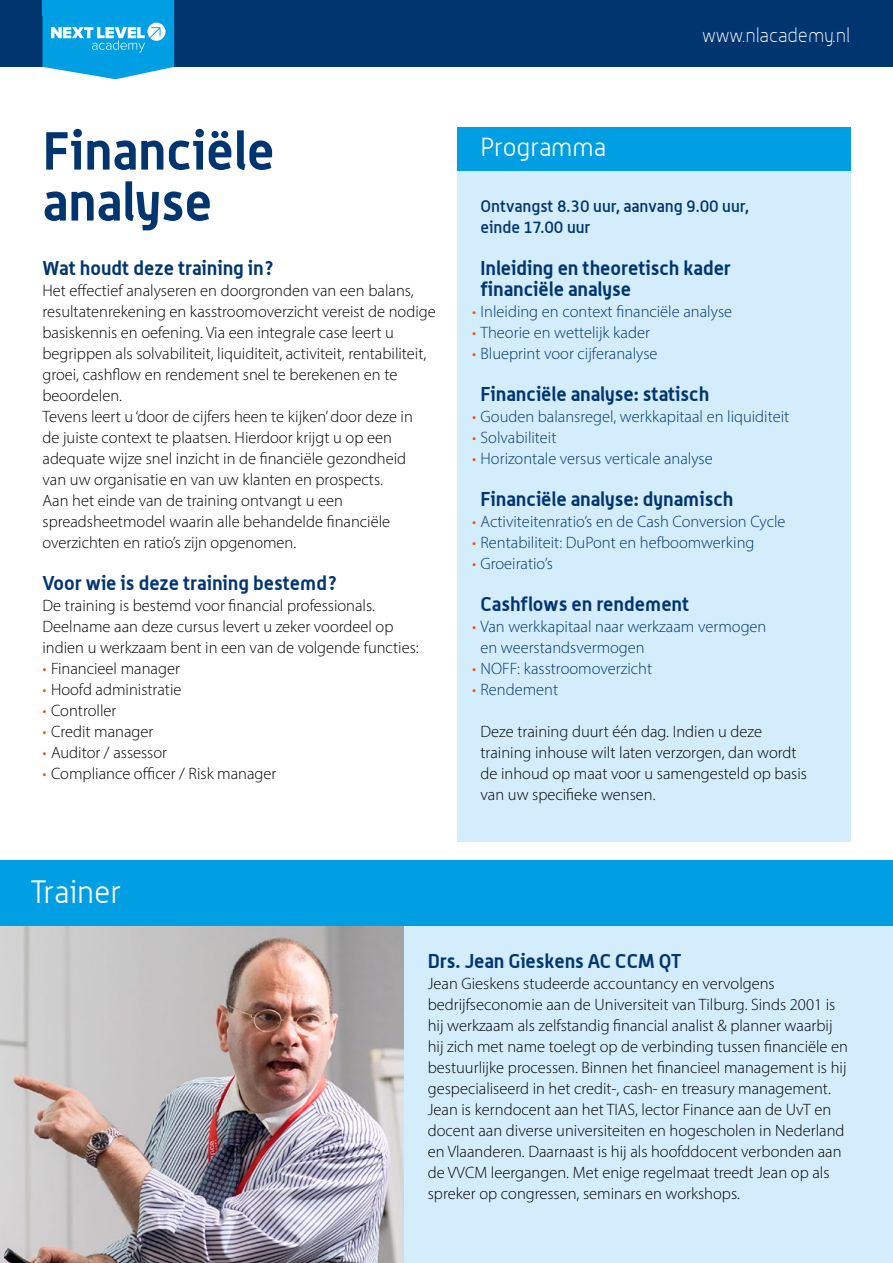
<style>
.page{position:relative;width:893px;height:1263px;background:#fff}
.page>*{position:absolute;margin:0;border:0;box-sizing:border-box;transform-origin:0 0}
.t1{font:700 52.5px/51px "Alwyn";color:#003570}
.t2{font:300 31.5px "Alwyn";color:#fff}
.t3{font:300 25.5px "Alwyn";color:#fff}
.t4{font:700 19.5px/21px "Alwyn";color:#003570}
.t5{font:100 19.5px "Alwyn";color:#fff}
.t6{font:300 16.5px/21px "Myriad Pro";color:#000}
.t7{font:300 16.5px/21px "Myriad Pro";color:#003570}
.t8{font:500 16.5px/21px "Alwyn";color:#003570}
.s1{color:#ea5a06}
</style>
<div class="page">
<div style="left:457px;top:128px;width:393px;height:43px;background:#009ee3"></div>
<img style="left:0;top:926px;width:404px;height:337px">
<div style="left:404px;top:926px;width:489px;height:337px;background:#d4edfc"></div>
<div style="left:457px;top:171px;width:393px;height:671px;background:#d4edfc"></div>
<div style="left:0;top:860px;width:893px;height:66px;background:#009ee3"></div>
<div style="left:0;top:0;width:893px;height:67px;background:#003570"></div>
<svg style="left:43px;top:0;width:131px;height:79px"></svg>
<h1 class="t1" style="left:43px;top:124px;width:233px">Financiële analyse</h1>
<p class="t4" style="left:43px;top:257px;width:233px">Wat houdt deze training in?</p>
<p class="t6" style="left:43px;top:279px;width:395px">Het effectief analyseren en doorgronden van een balans, resultatenrekening en kasstroomoverzicht vereist de nodige basiskennis en oefening. Via een integrale case leert u begrippen als solvabiliteit, liquiditeit, activiteit, rentabiliteit, groei, cashflow en rendement snel te berekenen en te beoordelen.<br>Tevens leert u ‘door de cijfers heen te kijken’ door deze in<br>de juiste context te plaatsen. Hierdoor krijgt u op een adequate wijze snel inzicht in de financiële gezondheid<br>van uw organisatie en van uw klanten en prospects.<br>Aan het einde van de training ontvangt u een spreadsheetmodel waarin alle behandelde financiële overzichten en ratio’s zijn opgenomen.</p>
<p class="t4" style="left:43px;top:572px;width:296px">Voor wie is deze training bestemd?</p>
<p class="t6" style="left:43px;top:594px;width:378px">De training is bestemd voor financial professionals.<br>Deelname aan deze cursus levert u zeker voordeel op indien u werkzaam bent in een van de volgende functies:</p>
<p class="t6" style="left:43px;top:657px;width:139px"><span class="s1">•</span> Financieel manager</p>
<p class="t6" style="left:43px;top:678px;width:140px"><span class="s1">•</span> Hoofd administratie</p>
<p class="t6" style="left:43px;top:699px;width:75px"><span class="s1">•</span> Controller</p>
<p class="t6" style="left:43px;top:720px;width:112px"><span class="s1">•</span> Credit manager</p>
<p class="t6" style="left:43px;top:741px;width:126px"><span class="s1">•</span> Auditor / assessor</p>
<p class="t6" style="left:43px;top:762px;width:235px"><span class="s1">•</span> Compliance officer / Risk manager</p>
<h2 class="t2" style="left:30px;top:874px;width:93px">Trainer</h2>
<h3 class="t3" style="left:480px;top:133px;width:127px">Programma</h3>
<p class="t5" style="left:702px;top:25px;width:150px">www.nlacademy.nl</p>
<p class="t8" style="left:480px;top:195px;width:270px">Ontvangst 8.30 uur, aanvang 9.00 uur, einde 17.00 uur</p>
<p class="t4" style="left:480px;top:257px;width:252px">Inleiding en theoretisch kader financiële analyse</p>
<p class="t7" style="left:472px;top:300px;width:262px"><span class="s1">•</span> Inleiding en context financiële analyse</p>
<p class="t7" style="left:472px;top:321px;width:179px"><span class="s1">•</span> Theorie en wettelijk kader</p>
<p class="t7" style="left:472px;top:342px;width:187px"><span class="s1">•</span> Blueprint voor cijferanalyse</p>
<p class="t4" style="left:480px;top:383px;width:230px">Financiële analyse: statisch</p>
<p class="t7" style="left:472px;top:405px;width:319px"><span class="s1">•</span> Gouden balansregel, werkkapitaal en liquiditeit</p>
<p class="t7" style="left:472px;top:426px;width:86px"><span class="s1">•</span> Solvabiliteit</p>
<p class="t7" style="left:472px;top:447px;width:242px"><span class="s1">•</span> Horizontale versus verticale analyse</p>
<p class="t4" style="left:480px;top:488px;width:254px">Financiële analyse: dynamisch</p>
<p class="t7" style="left:472px;top:510px;width:315px"><span class="s1">•</span> Activiteitenratio’s en de Cash Conversion Cycle</p>
<p class="t7" style="left:472px;top:531px;width:284px"><span class="s1">•</span> Rentabiliteit: DuPont en hefboomwerking</p>
<p class="t7" style="left:472px;top:552px;width:82px"><span class="s1">•</span> Groeiratio’s</p>
<p class="t4" style="left:480px;top:593px;width:210px">Cashflows en rendement</p>
<p class="t7" style="left:480px;top:615px;width:287px;text-indent:-8px"><span class="s1">•</span> Van werkkapitaal naar werkzaam vermogen en weerstandsvermogen</p>
<p class="t7" style="left:472px;top:657px;width:182px"><span class="s1">•</span> NOFF: kasstroomoverzicht</p>
<p class="t7" style="left:472px;top:678px;width:88px"><span class="s1">•</span> Rendement</p>
<p class="t6" style="left:480px;top:720px;width:328px">Deze training duurt één dag. Indien u deze training inhouse wilt laten verzorgen, dan wordt de inhoud op maat voor u samengesteld op basis van uw specifieke wensen.</p>
<p class="t4" style="left:428px;top:950px;width:256px">Drs. Jean Gieskens AC CCM QT</p>
<p class="t6" style="left:428px;top:972px;width:422px">Jean Gieskens studeerde accountancy en vervolgens bedrijfseconomie aan de Universiteit van Tilburg. Sinds 2001 is hij werkzaam als zelfstandig financial analist &amp; planner waarbij hij zich met name toelegt op de verbinding tussen financiële en bestuurlijke processen. Binnen het financieel management is hij gespecialiseerd in het credit-, cash- en treasury management.<br>Jean is kerndocent aan het TIAS, lector Finance aan de UvT en docent aan diverse universiteiten en hogescholen in Nederland en Vlaanderen. Daarnaast is hij als hoofddocent verbonden aan de VVCM leergangen. Met enige regelmaat treedt Jean op als spreker op congressen, seminars en workshops.</p>
</div>
